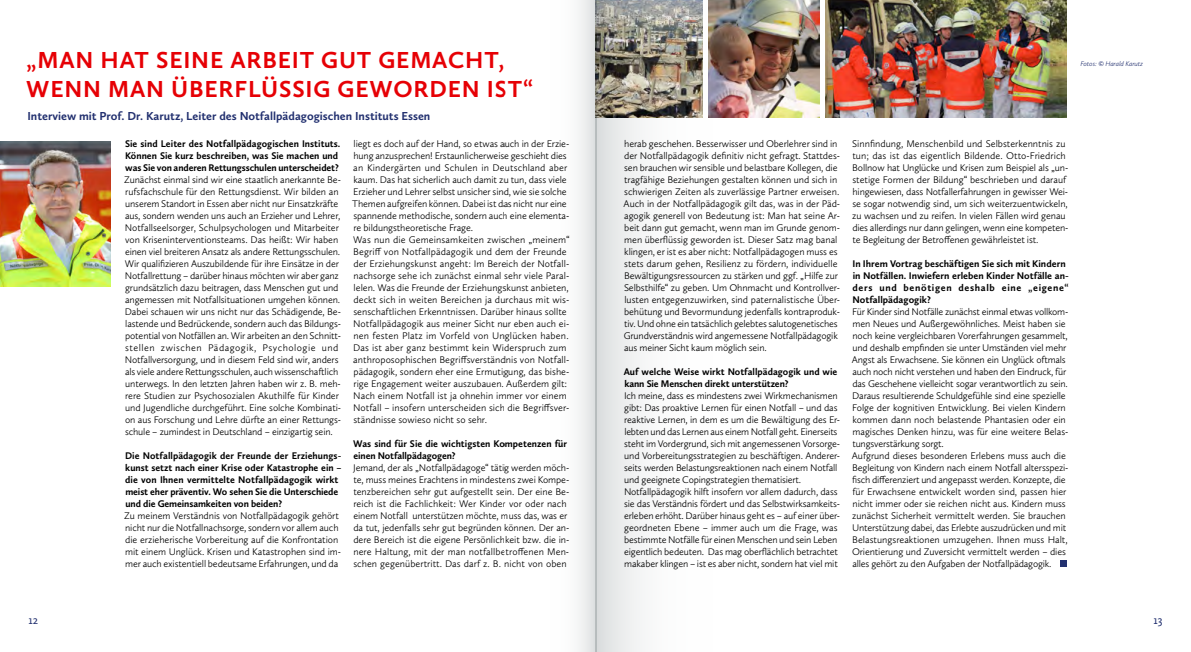
<style>
.page{position:relative;width:1191px;height:652px;background:#fff}
.page>*{position:absolute;margin:0;border:0;box-sizing:border-box;transform-origin:0 0}
.t1{font:700 24px/28.8px "Calluna Sans";letter-spacing:.035em;color:#e60005}
.t2{font:700 12px "Calluna Sans";color:#22306f}
.t3{font:12px "Calluna Sans";color:#22306f}
.t4{font:300 10px/12px "Calluna Sans";letter-spacing:-.01em;color:#000}
.t5{font:700 10px/12px "Calluna Sans";color:#000}
.t6{font:italic 300 7px "Calluna Sans";letter-spacing:-.01em;color:#22306f}
</style>
<div class="page">
<img style="left:825px;top:0;width:241px;height:118px">
<img style="left:0;top:142px;width:110px;height:145px">
<div style="left:1059px;top:561px;width:7px;height:6px;background:#22306f"></div>
<div style="left:504px;top:0;width:92px;height:652px;background:linear-gradient(to right,#fff,#eeeff0)"></div>
<svg style="left:595px;top:0;width:225px;height:652px"></svg>
<h1 class="t1" style="left:26px;top:45px;width:508px">„MAN HAT SEINE ARBEIT GUT GEMACHT,<br>WENN MAN ÜBERFLÜSSIG GEWORDEN IST“</h1>
<p class="t2" style="left:27px;top:109px;width:404px">Interview mit Prof. Dr. Karutz, Leiter des Notfallpädagogischen Instituts Essen</p>
<p class="t5" style="left:125px;top:137px;width:217px">Sie sind Leiter des Notfallpädagogischen Instituts.<br>Können Sie kurz beschreiben, was Sie machen und was Sie von anderen Rettungsschulen unterscheidet?</p>
<p class="t4" style="left:124px;top:173px;width:218px">Zunächst einmal sind wir eine staatlich anerkannte Be&shy;rufsfachschule für den Rettungsdienst. Wir bilden an unserem Standort in Essen aber nicht nur Einsatzkräfte aus, sondern wenden uns auch an Erzieher und Lehrer, Notfallseelsorger, Schulpsychologen und Mitarbeiter von Kriseninterventionsteams. Das heißt: Wir haben einen viel breiteren Ansatz als andere Rettungsschulen.<br>Wir qualifizieren Auszubildende für ihre Einsätze in der Notfallrettung – darüber hinaus möchten wir aber ganz grundsätzlich dazu beitragen, dass Menschen gut und angemessen mit Notfallsituationen umgehen können.<br>Dabei schauen wir uns nicht nur das Schädigende, Be&shy;lastende und Bedrückende, sondern auch das Bildungs&shy;potential von Notfällen an. Wir arbeiten an den Schnitt&shy;stellen zwischen Pädagogik, Psychologie und Notfallversorgung, und in diesem Feld sind wir, anders als viele andere Rettungsschulen, auch wissenschaftlich unterwegs. In den letzten Jahren haben wir z. B. meh&shy;rere Studien zur Psychosozialen Akuthilfe für Kinder und Jugendliche durchgeführt. Eine solche Kombinati&shy;on aus Forschung und Lehre dürfte an einer Rettungs&shy;schule – zumindest in Deutschland – einzigartig sein.</p>
<p class="t5" style="left:125px;top:449px;width:218px">Die Notfallpädagogik der Freunde der Erziehungs&shy;kunst setzt nach einer Krise oder Katastrophe ein – die von Ihnen vermittelte Notfallpädagogik wirkt meist eher präventiv. Wo sehen Sie die Unterschiede und die Gemeinsamkeiten von beiden?</p>
<p class="t4" style="left:124px;top:509px;width:218px">Zu meinem Verständnis von Notfallpädagogik gehört nicht nur die Notfallnachsorge, sondern vor allem auch die erzieherische Vorbereitung auf die Konfrontation mit einem Unglück. Krisen und Katastrophen sind im&shy;mer auch existentiell bedeutsame Erfahrungen, und da</p>
<p class="t4" style="left:352px;top:137px;width:219px">liegt es doch auf der Hand, so etwas auch in der Erzie&shy;hung anzusprechen! Erstaunlicherweise geschieht dies an Kindergärten und Schulen in Deutschland aber kaum. Das hat sicherlich auch damit zu tun, dass viele Erzieher und Lehrer selbst unsicher sind, wie sie solche Themen aufgreifen können. Dabei ist das nicht nur eine spannende methodische, sondern auch eine elementa&shy;re bildungstheoretische Frage.<br>Was nun die Gemeinsamkeiten zwischen „meinem“ Begriff von Notfallpädagogik und dem der Freunde der Erziehungskunst angeht: Im Bereich der Notfall&shy;nachsorge sehe ich zunächst einmal sehr viele Paral&shy;lelen. Was die Freunde der Erziehungskunst anbieten, deckt sich in weiten Bereichen ja durchaus mit wis&shy;senschaftlichen Erkenntnissen. Darüber hinaus sollte Notfallpädagogik aus meiner Sicht nur eben auch ei&shy;nen festen Platz im Vorfeld von Unglücken haben.<br>Das ist aber ganz bestimmt kein Widerspruch zum anthroposophischen Begriffsverständnis von Notfall&shy;pädagogik, sondern eher eine Ermutigung, das bishe&shy;rige Engagement weiter auszubauen. Außerdem gilt:<br>Nach einem Notfall ist ja ohnehin immer vor einem Notfall – insofern unterscheiden sich die Begriffsver&shy;ständnisse sowieso nicht so sehr.</p>
<p class="t5" style="left:353px;top:437px;width:215px">Was sind für Sie die wichtigsten Kompetenzen für einen Notfallpädagogen?</p>
<p class="t4" style="left:353px;top:461px;width:218px">Jemand, der als „Notfallpädagoge“ tätig werden möch&shy;te, muss meines Erachtens in mindestens zwei Kompe&shy;tenzbereichen sehr gut aufgestellt sein. Der eine Be&shy;reich ist die Fachlichkeit: Wer Kinder vor oder nach einem Notfall unterstützen möchte, muss das, was er da tut, jedenfalls sehr gut begründen können. Der an&shy;dere Bereich ist die eigene Persönlichkeit bzw. die in&shy;nere Haltung, mit der man notfallbetroffenen Men&shy;schen gegenübertritt. Das darf z. B. nicht von oben</p>
<p class="t6" style="left:1080px;top:60px;width:64px">Fotos: © Harald Karutz</p>
<p class="t4" style="left:623px;top:137px;width:218px">herab geschehen. Besserwisser und Oberlehrer sind in der Notfallpädagogik definitiv nicht gefragt. Stattdes&shy;sen brauchen wir sensible und belastbare Kollegen, die tragfähige Beziehungen gestalten können und sich in schwierigen Zeiten als zuverlässige Partner erweisen.<br>Auch in der Notfallpädagogik gilt das, was in der Päd&shy;agogik generell von Bedeutung ist: Man hat seine Ar&shy;beit dann gut gemacht, wenn man im Grunde genom&shy;men überflüssig geworden ist. Dieser Satz mag banal klingen, er ist es aber nicht: Notfallpädagogen muss es stets darum gehen, Resilienz zu fördern, individuelle Bewältigungsressourcen zu stärken und ggf. „Hilfe zur Selbsthilfe“ zu geben. Um Ohnmacht und Kontrollver&shy;lusten entgegenzuwirken, sind paternalistische Über&shy;behütung und Bevormundung jedenfalls kontraproduk&shy;tiv. Und ohne ein tatsächlich gelebtes salutogenetisches Grundverständnis wird angemessene Notfallpädagogik aus meiner Sicht kaum möglich sein.</p>
<p class="t5" style="left:623px;top:365px;width:215px">Auf welche Weise wirkt Notfallpädagogik und wie kann Sie Menschen direkt unterstützen?</p>
<p class="t4" style="left:624px;top:389px;width:218px">Ich meine, dass es mindestens zwei Wirkmechanismen gibt: Das proaktive Lernen für einen Notfall – und das reaktive Lernen, in dem es um die Bewältigung des Er&shy;lebten und das Lernen aus einem Notfall geht. Einerseits steht im Vordergrund, sich mit angemessenen Vorsorge&shy;und Vorbereitungsstrategien zu beschäftigen. Anderer&shy;seits werden Belastungsreaktionen nach einem Notfall und geeignete Copingstrategien thematisiert.<br>Notfallpädagogik hilft insofern vor allem dadurch, dass sie das Verständnis fördert und das Selbstwirksamkeits&shy;erleben erhöht. Darüber hinaus geht es – auf einer über&shy;geordneten Ebene – immer auch um die Frage, was bestimmte Notfälle für einen Menschen und sein Leben eigentlich bedeuten. Das mag oberflächlich betrachtet makaber klingen – ist es aber nicht, sondern hat viel mit</p>
<p class="t4" style="left:852px;top:137px;width:218px">Sinnfindung, Menschenbild und Selbsterkenntnis zu tun; das ist das eigentlich Bildende. Otto-Friedrich Bollnow hat Unglücke und Krisen zum Beispiel als „un&shy;stetige Formen der Bildung“ beschrieben und darauf hingewiesen, dass Notfallerfahrungen in gewisser Wei&shy;se sogar notwendig sind, um sich weiterzuentwickeln, zu wachsen und zu reifen. In vielen Fällen wird genau dies allerdings nur dann gelingen, wenn eine kompeten&shy;te Begleitung der Betroffenen gewährleistet ist.</p>
<p class="t5" style="left:852px;top:257px;width:218px">In Ihrem Vortrag beschäftigen Sie sich mit Kindern in Notfällen. Inwiefern erleben Kinder Notfälle an&shy;ders und benötigen deshalb eine „eigene“ Notfallpädagogik?</p>
<p class="t4" style="left:852px;top:305px;width:218px">Für Kinder sind Notfälle zunächst einmal etwas vollkom&shy;men Neues und Außergewöhnliches. Meist haben sie noch keine vergleichbaren Vorerfahrungen gesammelt, und deshalb empfinden sie unter Umständen viel mehr Angst als Erwachsene. Sie können ein Unglück oftmals auch noch nicht verstehen und haben den Eindruck, für das Geschehene vielleicht sogar verantwortlich zu sein.<br>Daraus resultierende Schuldgefühle sind eine spezielle Folge der kognitiven Entwicklung. Bei vielen Kindern kommen dann noch belastende Phantasien oder ein magisches Denken hinzu, was für eine weitere Belas&shy;tungsverstärkung sorgt.<br>Aufgrund dieses besonderen Erlebens muss auch die Begleitung von Kindern nach einem Notfall altersspezi&shy;fisch differenziert und angepasst werden. Konzepte, die für Erwachsene entwickelt worden sind, passen hier nicht immer oder sie reichen nicht aus. Kindern muss zunächst Sicherheit vermittelt werden. Sie brauchen Unterstützung dabei, das Erlebte auszudrücken und mit Belastungsreaktionen umzugehen. Ihnen muss Halt, Orientierung und Zuversicht vermittelt werden – dies alles gehört zu den Aufgaben der Notfallpädagogik.</p>
<p class="t3" style="left:29px;top:612px;width:11px">12</p>
<p class="t3" style="left:1153px;top:612px;width:11px">13</p>
</div>
